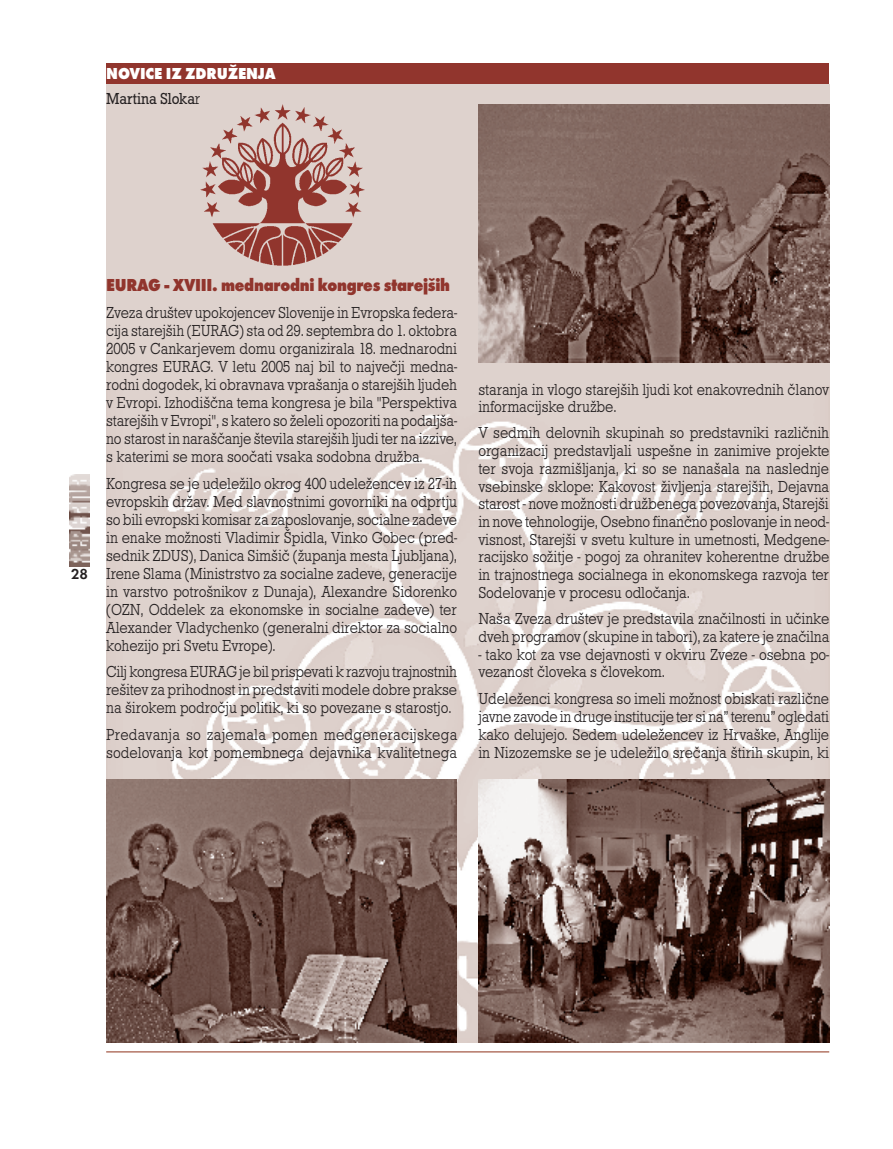
<style>
.page{position:relative;width:893px;height:1149px;background:#fff}
.page>*{position:absolute;margin:0;border:0;box-sizing:border-box;transform-origin:0 0}
.Tekst_podnaslov{font:700 18px "Futura TEE Extr";letter-spacing:-.02em;color:#91352d;scale:.88 1}
.Tekst_osnovni{font:16.5px/18px "Roctus TEE Ligh";letter-spacing:-.01em;color:#231f20;text-align:justify;scale:.9 1}
.Tekst_naslov{font:700 16.5px "Futura TEE Extr";letter-spacing:-.01em;color:#fff;scale:.9 1}
.Tekst_osnovni-2{font:16.5px "Roctus TEE";letter-spacing:-.01em;color:#231f20;scale:.9 1}
.t1{font:600 15px "Futura TEE";color:#231f20}
.s1{font-family:"Roctus TEE Ligh"}
</style>
<div class="page">
<hr style="left:106px;top:1050px;width:723px;height:2px;background:#b47667">
<img style="left:70px;top:474px;width:19px;height:92px">
<div style="left:106px;top:64px;width:723px;height:20px;background:#91352d"></div>
<img style="left:106px;top:84px;width:723px;height:958px">
<img style="left:200px;top:104px;width:164px;height:161px">
<img style="left:106px;top:779px;width:351px;height:263px">
<img style="left:479px;top:779px;width:350px;height:263px">
<img style="left:479px;top:104px;width:350px;height:259px">
<p class="Tekst_naslov" style="left:106px;top:64px;width:190px">NOVICE IZ ZDRUŽENJA</p>
<p class="Tekst_osnovni-2" style="left:106px;top:89px;width:106px">Martina Sloka<span class="s1">r</span></p>
<p class="t1" style="left:71px;top:565px;width:19px">28</p>
<p class="Tekst_podnaslov" style="left:106px;top:274px;width:392px">EURAG - XVIII. mednarodni kongres starejših</p>
<p class="Tekst_osnovni" style="left:106px;top:303px;width:391px">Zveza društev upokojencev Slovenije in Evropska federa&shy;cija starejših (EURAG) sta od 29. septembra do 1. oktobra 2005 v Cankarjevem domu organizirala 18. mednarodni kongres EURAG. V letu 2005 naj bil to največji medna&shy;rodni dogodek, ki obravnava vprašanja o starejših ljudeh v Evropi. Izhodiščna tema kongresa je bila "Perspektiva starejših v Evropi", s katero so želeli opozoriti na podaljša&shy;no starost in naraščanje števila starejših ljudi ter na izzive, s katerimi se mora soočati vsaka sodobna družba.</p>
<p class="Tekst_osnovni" style="left:106px;top:474px;width:392px">Kongresa se je udeležilo okrog 400 udeležencev iz 27-ih evropskih držav. Med slavnostnimi govorniki na odprtju so bili evropski komisar za zaposlovanje, socialne zadeve in enake možnosti Vladimir Špidla, Vinko Gobec (pred&shy;sednik ZDUS), Danica Simšič (županja mesta Ljubljana), Irene Slama (Ministrstvo za socialne zadeve, generacije in varstvo potrošnikov z Dunaja), Alexandre Sidorenko (OZN, Oddelek za ekonomske in socialne zadeve) ter Alexander Vladychenko (generalni direktor za socialno kohezijo pri Svetu Evrope).</p>
<p class="Tekst_osnovni" style="left:106px;top:662px;width:392px">Cilj kongresa EURAG je bil prispevati k razvoju trajnostnih rešitev za prihodnost in predstaviti modele dobre prakse na širokem področju politik, ki so povezane s starostjo.</p>
<p class="Tekst_osnovni" style="left:106px;top:725px;width:392px">Predavanja so zajemala pomen medgeneracijskega sodelovanja kot pomembnega dejavnika kvalitetnega</p>
<p class="Tekst_osnovni" style="left:478px;top:380px;width:391px">staranja in vlogo starejših ljudi kot enakovrednih članov informacijske družbe.</p>
<p class="Tekst_osnovni" style="left:478px;top:424px;width:392px">V sedmih delovnih skupinah so predstavniki različnih organizacij predstavljali uspešne in zanimive projekte ter svoja razmišljanja, ki so se nanašala na naslednje vsebinske sklope: Kakovost življenja starejših, Dejavna starost - nove možnosti družbenega povezovanja, Starejši in nove tehnologije, Osebno finančno poslovanje in neod&shy;visnost, Starejši v svetu kulture in umetnosti, Medgene&shy;racijsko sožitje - pogoj za ohranitev koherentne družbe in trajnostnega socialnega in ekonomskega razvoja ter Sodelovanje v procesu odločanja.</p>
<p class="Tekst_osnovni" style="left:478px;top:609px;width:391px">Naša Zveza društev je predstavila značilnosti in učinke dveh programov (skupine in tabori), za katere je značilna</p>
<p class="Tekst_osnovni" style="left:478px;top:645px;width:391px">- tako kot za vse dejavnosti v okviru Zveze - osebna po&shy;vezanost človeka s človekom.</p>
<p class="Tekst_osnovni" style="left:478px;top:689px;width:391px">Udeleženci kongresa so imeli možnost obiskati različne javne zavode in druge institucije ter si na” terenu” ogledati kako delujejo. Sedem udeležencev iz Hrvaške, Anglije in Nizozemske se je udeležilo srečanja štirih skupin, ki</p>
</div>
